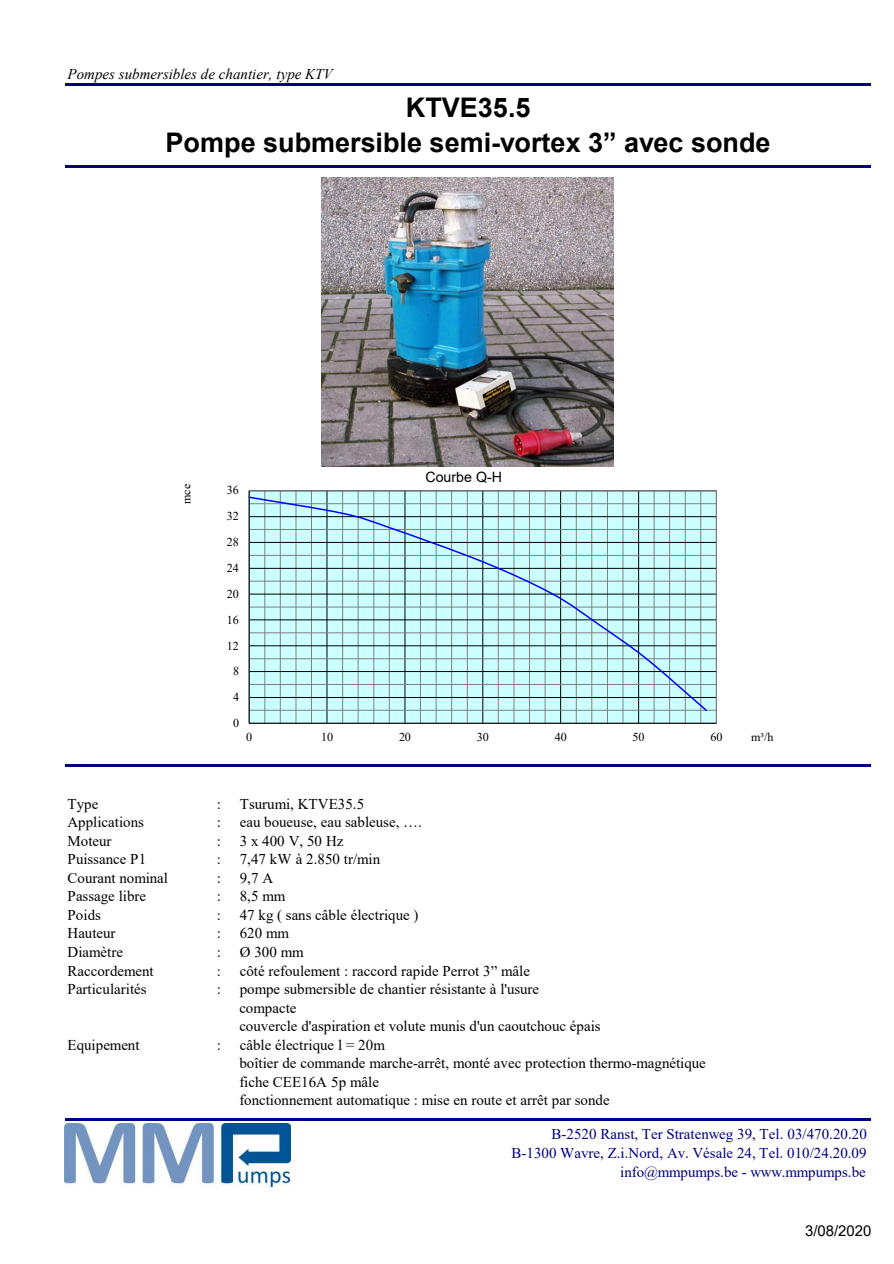
<style>
.page{position:relative;width:894px;height:1264px;background:#fff}
.page>*{position:absolute;margin:0;border:0;box-sizing:border-box;transform-origin:0 0}
.t1{font:700 27px/34.5px "Arial";color:#000;text-align:center}
.t2{font:15px/18.6px "Times New Roman";color:#000}
.t3{font:15px/19.2px "Times New Roman";color:#000080;text-align:right}
.t4{font:italic 15px "Times New Roman";color:#000}
.t5{font:15px "Arial";color:#000}
.t6{font:14.25px "Arial";color:#000}
.t7{font:12px "Times New Roman";letter-spacing:-.01em;color:#000}
</style>
<div class="page">
<hr style="left:65px;top:83px;width:805px;height:3px;background:#000080">
<hr style="left:65px;top:165px;width:805px;height:3px;background:#000080">
<hr style="left:65px;top:764px;width:805px;height:3px;background:#000080">
<hr style="left:65px;top:1118px;width:805px;height:3px;background:#000080">
<div style="left:249px;top:491px;width:467px;height:232px;background:#cff"></div>
<hr style="left:264px;top:491px;width:1px;height:232px;background:#808080">
<hr style="left:280px;top:491px;width:1px;height:232px;background:#808080">
<hr style="left:295px;top:491px;width:1px;height:232px;background:#808080">
<hr style="left:311px;top:491px;width:1px;height:232px;background:#808080">
<hr style="left:342px;top:491px;width:1px;height:232px;background:#808080">
<hr style="left:357px;top:491px;width:1px;height:232px;background:#808080">
<hr style="left:373px;top:491px;width:1px;height:232px;background:#808080">
<hr style="left:389px;top:491px;width:1px;height:232px;background:#808080">
<hr style="left:420px;top:491px;width:1px;height:232px;background:#808080">
<hr style="left:435px;top:491px;width:1px;height:232px;background:#808080">
<hr style="left:451px;top:491px;width:1px;height:232px;background:#808080">
<hr style="left:467px;top:491px;width:1px;height:232px;background:#808080">
<hr style="left:498px;top:491px;width:1px;height:232px;background:#808080">
<hr style="left:513px;top:491px;width:1px;height:232px;background:#808080">
<hr style="left:529px;top:491px;width:1px;height:232px;background:#808080">
<hr style="left:544px;top:491px;width:1px;height:232px;background:#808080">
<hr style="left:575px;top:491px;width:1px;height:232px;background:#808080">
<hr style="left:591px;top:491px;width:1px;height:232px;background:#808080">
<hr style="left:607px;top:491px;width:1px;height:232px;background:#808080">
<hr style="left:622px;top:491px;width:1px;height:232px;background:#808080">
<hr style="left:653px;top:491px;width:1px;height:232px;background:#808080">
<hr style="left:669px;top:491px;width:1px;height:232px;background:#808080">
<hr style="left:684px;top:491px;width:1px;height:232px;background:#808080">
<hr style="left:700px;top:491px;width:1px;height:232px;background:#808080">
<hr style="left:326px;top:491px;width:1px;height:232px;background:#000">
<hr style="left:404px;top:491px;width:1px;height:232px;background:#000">
<hr style="left:482px;top:491px;width:1px;height:232px;background:#000">
<hr style="left:560px;top:491px;width:1px;height:232px;background:#000">
<hr style="left:638px;top:491px;width:1px;height:232px;background:#000">
<hr style="left:249px;top:710px;width:467px;height:1px;background:#808080">
<hr style="left:249px;top:684px;width:467px;height:1px;background:#808080">
<hr style="left:249px;top:658px;width:467px;height:1px;background:#808080">
<hr style="left:249px;top:632px;width:467px;height:1px;background:#808080">
<hr style="left:249px;top:606px;width:467px;height:1px;background:#808080">
<hr style="left:249px;top:580px;width:467px;height:1px;background:#808080">
<hr style="left:249px;top:555px;width:467px;height:1px;background:#808080">
<hr style="left:249px;top:529px;width:467px;height:1px;background:#808080">
<hr style="left:249px;top:503px;width:467px;height:1px;background:#808080">
<hr style="left:249px;top:697px;width:467px;height:1px;background:#000">
<hr style="left:249px;top:671px;width:467px;height:1px;background:#000">
<hr style="left:249px;top:645px;width:467px;height:1px;background:#000">
<hr style="left:249px;top:619px;width:467px;height:1px;background:#000">
<hr style="left:249px;top:593px;width:467px;height:1px;background:#000">
<hr style="left:249px;top:568px;width:467px;height:1px;background:#000">
<hr style="left:249px;top:542px;width:467px;height:1px;background:#000">
<hr style="left:249px;top:516px;width:467px;height:1px;background:#000">
<div style="left:248px;top:490px;width:468px;height:233px;border:1px solid #808080"></div>
<hr style="left:249px;top:723px;width:467px;height:1px;background:#000">
<hr style="left:249px;top:491px;width:1px;height:232px;background:#000">
<svg style="left:248px;top:495px;width:460px;height:217px"></svg>
<img style="left:321px;top:178px;width:292px;height:288px">
<img style="left:64px;top:1123px;width:227px;height:62px">
<p class="t4" style="left:68px;top:69px;width:266px">Pompes submersibles de chantier, type KTV</p>
<h1 class="t1" style="left:165px;top:93px;width:606px">KTVE35.5<br>Pompe submersible semi-vortex 3” avec sonde</h1>
<p class="t7" style="left:182px;top:504px;width:22px;rotate:-90deg">mce</p>
<p class="t7" style="left:227px;top:486px;width:13px">36</p>
<p class="t7" style="left:227px;top:512px;width:13px">32</p>
<p class="t7" style="left:227px;top:538px;width:13px">28</p>
<p class="t7" style="left:227px;top:563px;width:13px">24</p>
<p class="t7" style="left:227px;top:589px;width:13px">20</p>
<p class="t7" style="left:227px;top:615px;width:13px">16</p>
<p class="t7" style="left:227px;top:641px;width:13px">12</p>
<p class="t7" style="left:233px;top:667px;width:8px">8</p>
<p class="t7" style="left:233px;top:693px;width:8px">4</p>
<p class="t7" style="left:233px;top:718px;width:8px">0</p>
<p class="t6" style="left:425px;top:472px;width:78px">Courbe Q-H</p>
<p class="t7" style="left:246px;top:732px;width:8px">0</p>
<p class="t7" style="left:321px;top:732px;width:13px">10</p>
<p class="t7" style="left:399px;top:732px;width:13px">20</p>
<p class="t7" style="left:476px;top:732px;width:13px">30</p>
<p class="t7" style="left:554px;top:732px;width:13px">40</p>
<p class="t7" style="left:632px;top:732px;width:13px">50</p>
<p class="t7" style="left:710px;top:732px;width:13px">60</p>
<p class="t2" style="left:68px;top:795px;width:32px">Type</p>
<p class="t2" style="left:217px;top:795px;width:6px">:</p>
<p class="t2" style="left:240px;top:795px;width:126px">Tsurumi, KTVE35.5</p>
<p class="t2" style="left:68px;top:814px;width:78px">Applications</p>
<p class="t2" style="left:217px;top:814px;width:6px">:</p>
<p class="t2" style="left:240px;top:814px;width:184px">eau boueuse, eau sableuse, ….</p>
<p class="t2" style="left:68px;top:832px;width:46px">Moteur</p>
<p class="t2" style="left:217px;top:832px;width:6px">:</p>
<p class="t2" style="left:240px;top:832px;width:105px">3 x 400 V, 50 Hz</p>
<p class="t2" style="left:68px;top:851px;width:80px">Puissance P1</p>
<p class="t2" style="left:217px;top:851px;width:6px">:</p>
<p class="t2" style="left:240px;top:851px;width:142px">7,47 kW à 2.850 tr/min</p>
<p class="t2" style="left:68px;top:869px;width:102px">Courant nominal</p>
<p class="t2" style="left:217px;top:869px;width:6px">:</p>
<p class="t2" style="left:240px;top:869px;width:35px">9,7 A</p>
<p class="t2" style="left:68px;top:888px;width:80px">Passage libre</p>
<p class="t2" style="left:217px;top:888px;width:6px">:</p>
<p class="t2" style="left:240px;top:888px;width:47px">8,5 mm</p>
<p class="t2" style="left:68px;top:907px;width:35px">Poids</p>
<p class="t2" style="left:217px;top:907px;width:6px">:</p>
<p class="t2" style="left:240px;top:907px;width:180px">47 kg ( sans câble électrique )</p>
<p class="t2" style="left:68px;top:925px;width:50px">Hauteur</p>
<p class="t2" style="left:217px;top:925px;width:6px">:</p>
<p class="t2" style="left:240px;top:925px;width:51px">620 mm</p>
<p class="t2" style="left:68px;top:944px;width:57px">Diamètre</p>
<p class="t2" style="left:217px;top:944px;width:6px">:</p>
<p class="t2" style="left:240px;top:944px;width:66px">Ø 300 mm</p>
<p class="t2" style="left:68px;top:962px;width:88px">Raccordement</p>
<p class="t2" style="left:217px;top:962px;width:6px">:</p>
<p class="t2" style="left:240px;top:962px;width:292px">côté refoulement : raccord rapide Perrot 3” mâle</p>
<p class="t2" style="left:68px;top:981px;width:81px">Particularités</p>
<p class="t2" style="left:217px;top:981px;width:6px">:</p>
<p class="t2" style="left:239px;top:981px;width:363px">pompe submersible de chantier résistante à l'usure<br>compacte<br>couvercle d'aspiration et volute munis d'un caoutchouc épais</p>
<p class="t2" style="left:68px;top:1036px;width:73px">Equipement</p>
<p class="t2" style="left:217px;top:1036px;width:6px">:</p>
<p class="t2" style="left:239px;top:1036px;width:468px">câble électrique l = 20m<br>boîtier de commande marche-arrêt, monté avec protection thermo-magnétique fiche CEE16A 5p mâle<br>fonctionnement automatique : mise en route et arrêt par sonde</p>
<p class="t7" style="left:750px;top:733px;width:24px">m³/h</p>
<p class="t3" style="left:511px;top:1125px;width:357px">B-2520 Ranst, Ter Stratenweg 39, Tel. 03/470.20.20<br>B-1300 Wavre, Z.i.Nord, Av. Vésale 24, Tel. 010/24.20.09 info@mmpumps.be - www.mmpumps.be</p>
<p class="t5" style="left:804px;top:1225px;width:68px">3/08/2020</p>
</div>
